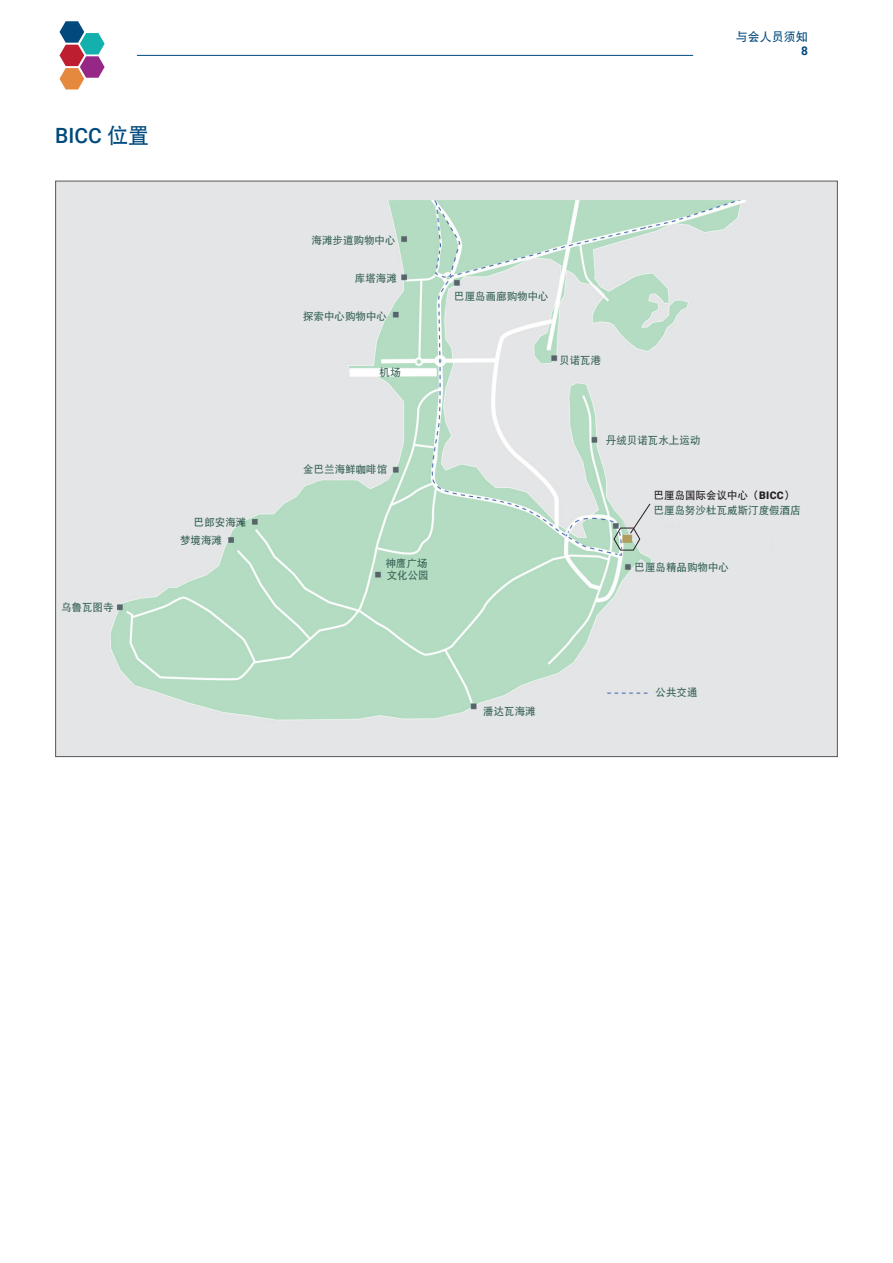
<style>
.page{position:relative;width:893px;height:1263px;background:#fff}
.page>*{position:absolute;margin:0;border:0;box-sizing:border-box;transform-origin:0 0}
.heading_3{font:500 21px "Roboto";color:#004a7d}
.t1{font:12px "DFP Hei W7";color:#004a7d}
.t2{font:700 12px "Roboto";color:#004a7d}
.t3{font:10.5px "DFP Hei W7";color:#396557}
.t4{font:10.5px "DFP Hei W7";color:#231f20}
.s1{font-family:"DFP Hei W7";font-weight:400}
.s2{font-family:"Roboto";font-weight:900}
</style>
<div class="page">
<hr style="left:137px;top:55px;width:556px;height:1px;background:#004a7d">
<svg style="left:60px;top:21px;width:45px;height:69px"></svg>
<img style="left:57px;top:183px;width:779px;height:572px">
<svg style="left:613px;top:503px;width:38px;height:48px;background:#cad2cc"></svg>
<p class="heading_3" style="left:55px;top:121px;width:95px">BICC <span class="s1">位置</span></p>
<p class="t3" style="left:61px;top:602px;width:54px">乌鲁瓦图寺</p>
<p class="t3" style="left:194px;top:516px;width:54px">巴郎安海滩</p>
<p class="t3" style="left:180px;top:535px;width:43px">梦境海滩</p>
<p class="t1" style="left:736px;top:30px;width:74px">与会人员须知</p>
<p class="t2" style="left:801px;top:42px;width:8px">8</p>
<p class="t3" style="left:312px;top:235px;width:85px">海滩步道购物中心</p>
<p class="t3" style="left:355px;top:273px;width:44px">库塔海滩</p>
<p class="t3" style="left:303px;top:310px;width:85px">探索中心购物中心</p>
<p class="t3" style="left:380px;top:366px;width:22px">机场</p>
<p class="t3" style="left:303px;top:464px;width:86px">金巴兰海鲜咖啡馆</p>
<p class="t3" style="left:385px;top:558px;width:43px">神鹰广场</p>
<p class="t3" style="left:387px;top:570px;width:43px">文化公园</p>
<p class="t3" style="left:454px;top:290px;width:96px">巴厘岛画廊购物中心</p>
<p class="t3" style="left:559px;top:355px;width:43px">贝诺瓦港</p>
<p class="t3" style="left:606px;top:434px;width:96px">丹绒贝诺瓦水上运动</p>
<p class="t4" style="left:654px;top:490px;width:142px">巴厘岛国际会议中心（<span class="s2">BICC</span>）</p>
<p class="t3" style="left:654px;top:504px;width:148px">巴厘岛努沙杜瓦威斯汀度假酒店</p>
<p class="t3" style="left:635px;top:561px;width:96px">巴厘岛精品购物中心</p>
<p class="t3" style="left:483px;top:706px;width:54px">潘达瓦海滩</p>
<p class="t3" style="left:655px;top:687px;width:43px">公共交通</p>
</div>
